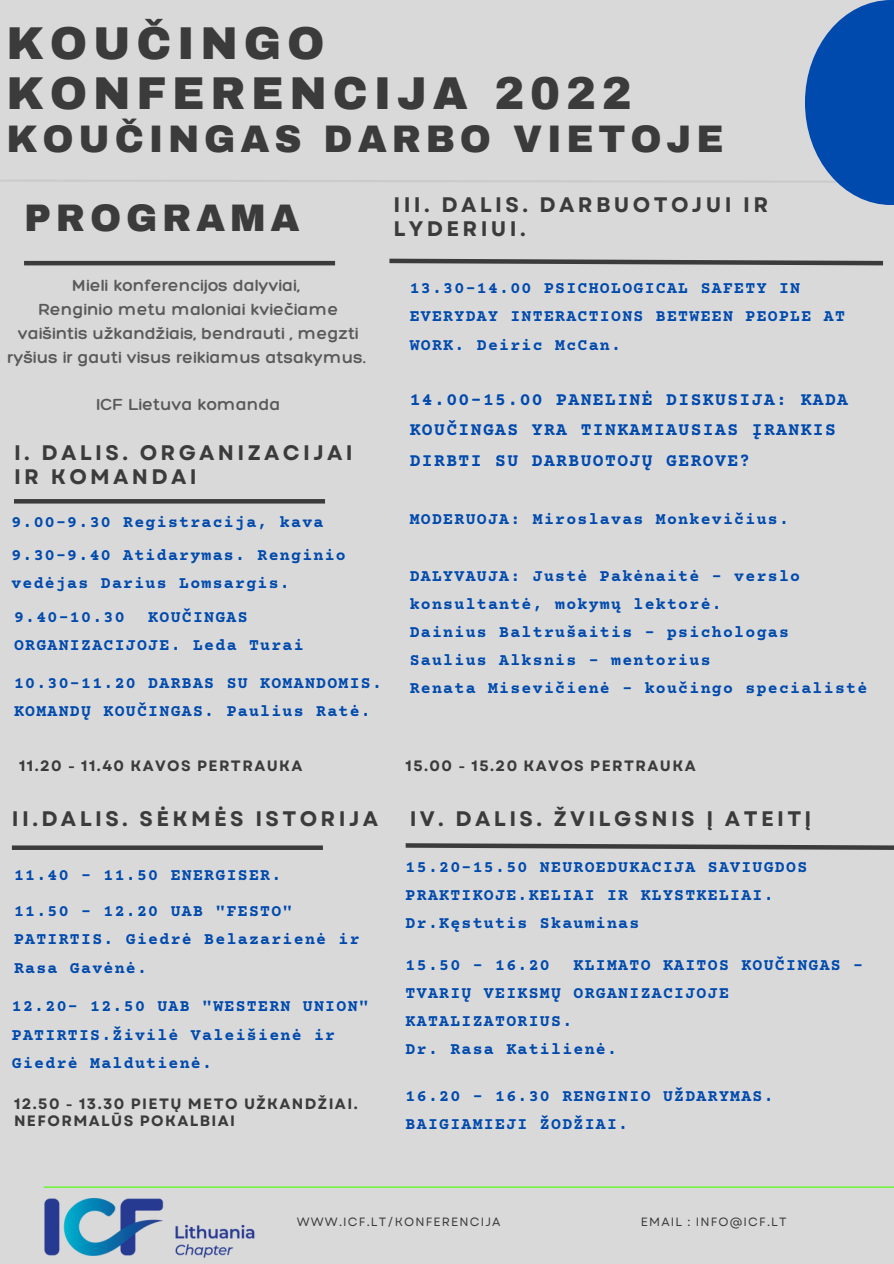
<style>
.page{position:relative;width:894px;height:1264px;background:#fff}
.page>*{position:absolute;margin:0;border:0;box-sizing:border-box;transform-origin:0 0}
.t1{font:900 45px/50.7px "Archivo";letter-spacing:.13em;color:#3b3b3b}
.t2{font:900 37.5px "Archivo";letter-spacing:.13em;color:#3b3b3b}
.t3{font:700 21px/23.7px "Garet";letter-spacing:.16em;color:#3b3b3b}
.t4{font:700 18px/30.5px "Courier Prime";letter-spacing:.08em;color:#004aad}
.t5{font:300 17.4px/23.9px "Hero";letter-spacing:.015em;color:#595959;text-align:center}
.t6{font:700 16.5px/28.2px "Courier Prime";letter-spacing:.08em;color:#004aad}
.t7{font:700 15px/17px "Garet";letter-spacing:.095em;color:#3b3b3b}
.t8{font:12px "Garet";letter-spacing:.095em;color:#3b3b3b}
</style>
<div class="page">
<div style="left:0;top:0;width:893px;height:1263px;background:#d9d9d9"></div>
<hr style="left:24px;top:261px;width:311px;height:4px;background:#3b3b3b">
<hr style="left:14px;top:499px;width:311px;height:4px;background:#3b3b3b">
<div style="left:12px;top:845px;width:311px;height:5px;background:#3b3b3b"></div>
<svg style="left:405px;top:843px;width:488px;height:7px"></svg>
<hr style="left:44px;top:1186px;width:849px;height:1px;background:#48ff00">
<svg style="left:389px;top:258px;width:494px;height:8px"></svg>
<svg style="left:0;top:0;width:893px;height:205px"></svg>
<img style="left:44px;top:1198px;width:211px;height:60px">
<h1 class="t1" style="left:6px;top:18px;width:627px">KOUČINGO<br>KONFERENCIJA 2022</h1>
<h2 class="t2" style="left:6px;top:119px;width:718px">KOUČINGAS DARBO VIETOJE</h2>
<h2 class="t2" style="left:24px;top:198px;width:277px">PROGRAMA</h2>
<p class="t3" style="left:393px;top:193px;width:376px">III. DALIS. DARBUOTOJUI IR<br>LYDERIUI.</p>
<p class="t5" style="left:8px;top:273px;width:359px">Mieli konferencijos dalyviai,<br>Renginio metu maloniai kviečiame vaišintis užkandžiais, bendrauti , megzti ryšius ir gauti visus reikiamus atsakymus.</p>
<p class="t5" style="left:96px;top:392px;width:185px">ICF Lietuva komanda</p>
<p class="t3" style="left:14px;top:441px;width:340px">I. DALIS. ORGANIZACIJAI<br>IR KOMANDAI</p>
<p class="t6" style="left:11px;top:509px;width:313px">9.00-9.30 Registracija, kava</p>
<p class="t6" style="left:11px;top:542px;width:336px">9.30-9.40 Atidarymas. Renginio vedėjas Darius Lomsargis.</p>
<p class="t6" style="left:14px;top:604px;width:112px">9.40-10.30</p>
<p class="t6" style="left:14px;top:604px;width:291px;text-indent:134px">KOUČINGAS<br>ORGANIZACIJOJE. Leda Turai</p>
<p class="t6" style="left:14px;top:669px;width:369px">10.30-11.20 DARBAS SU KOMANDOMIS.<br>KOMANDŲ KOUČINGAS. Paulius Ratė.</p>
<p class="t7" style="left:19px;top:757px;width:285px">11.20 - 11.40 KAVOS PERTRAUKA</p>
<p class="t3" style="left:12px;top:806px;width:367px">II.DALIS. SĖKMĖS ISTORIJA</p>
<p class="t6" style="left:14px;top:861px;width:269px">11.40 - 11.50 ENERGISER.</p>
<p class="t6" style="left:14px;top:898px;width:347px">11.50 - 12.20 UAB "FESTO"<br>PATIRTIS. Giedrė Belazarienė ir<br>Rasa Gavėnė.</p>
<p class="t6" style="left:12px;top:993px;width:358px">12.20- 12.50 UAB "WESTERN UNION"<br>PATIRTIS.Živilė Valeišienė ir<br>Giedrė Maldutienė.</p>
<p class="t7" style="left:14px;top:1095px;width:345px">12.50 - 13.30 PIETŲ METO UŽKANDŽIAI.<br>NEFORMALŪS POKALBIAI</p>
<p class="t6" style="left:409px;top:275px;width:436px">13.30-14.00 PSICHOLOGICAL SAFETY IN<br>EVERYDAY INTERACTIONS BETWEEN PEOPLE AT<br>WORK. Deiric McCan.</p>
<p class="t4" style="left:409px;top:386px;width:440px">14.00-15.00 PANELINĖ DISKUSIJA: KADA<br>KOUČINGAS YRA TINKAMIAUSIAS ĮRANKIS<br>DIRBTI SU DARBUOTOJŲ GEROVE?</p>
<p class="t6" style="left:409px;top:506px;width:380px">MODERUOJA: Miroslavas Monkevičius.</p>
<p class="t6" style="left:409px;top:563px;width:459px">DALYVAUJA: Justė Pakėnaitė - verslo konsultantė, mokymų lektorė.<br>Dainius Baltrušaitis - psichologas Saulius Alksnis - mentorius<br>Renata Misevičienė - koučingo specialistė</p>
<p class="t7" style="left:405px;top:757px;width:291px">15.00 - 15.20 KAVOS PERTRAUKA</p>
<p class="t3" style="left:409px;top:806px;width:403px">IV. DALIS. ŽVILGSNIS Į ATEITĮ</p>
<p class="t6" style="left:405px;top:854px;width:403px">15.20-15.50 NEUROEDUKACIJA SAVIUGDOS<br>PRAKTIKOJE.KELIAI IR KLYSTKELIAI.<br>Dr.Kęstutis Skauminas</p>
<p class="t6" style="left:405px;top:952px;width:459px;text-indent:168px">KLIMATO KAITOS KOUČINGAS -<br>TVARIŲ VEIKSMŲ ORGANIZACIJOJE<br>KATALIZATORIUS.<br>Dr. Rasa Katilienė.</p>
<p class="t6" style="left:405px;top:1083px;width:369px">16.20 - 16.30 RENGINIO UŽDARYMAS.<br>BAIGIAMIEJI ŽODŽIAI.</p>
<p class="t6" style="left:405px;top:952px;width:146px">15.50 - 16.20</p>
<p class="t8" style="left:297px;top:1213px;width:205px">WWW.ICF.LT/KONFERENCIJA</p>
<p class="t8" style="left:640px;top:1213px;width:147px">EMAIL : INFO@ICF.LT</p>
</div>
